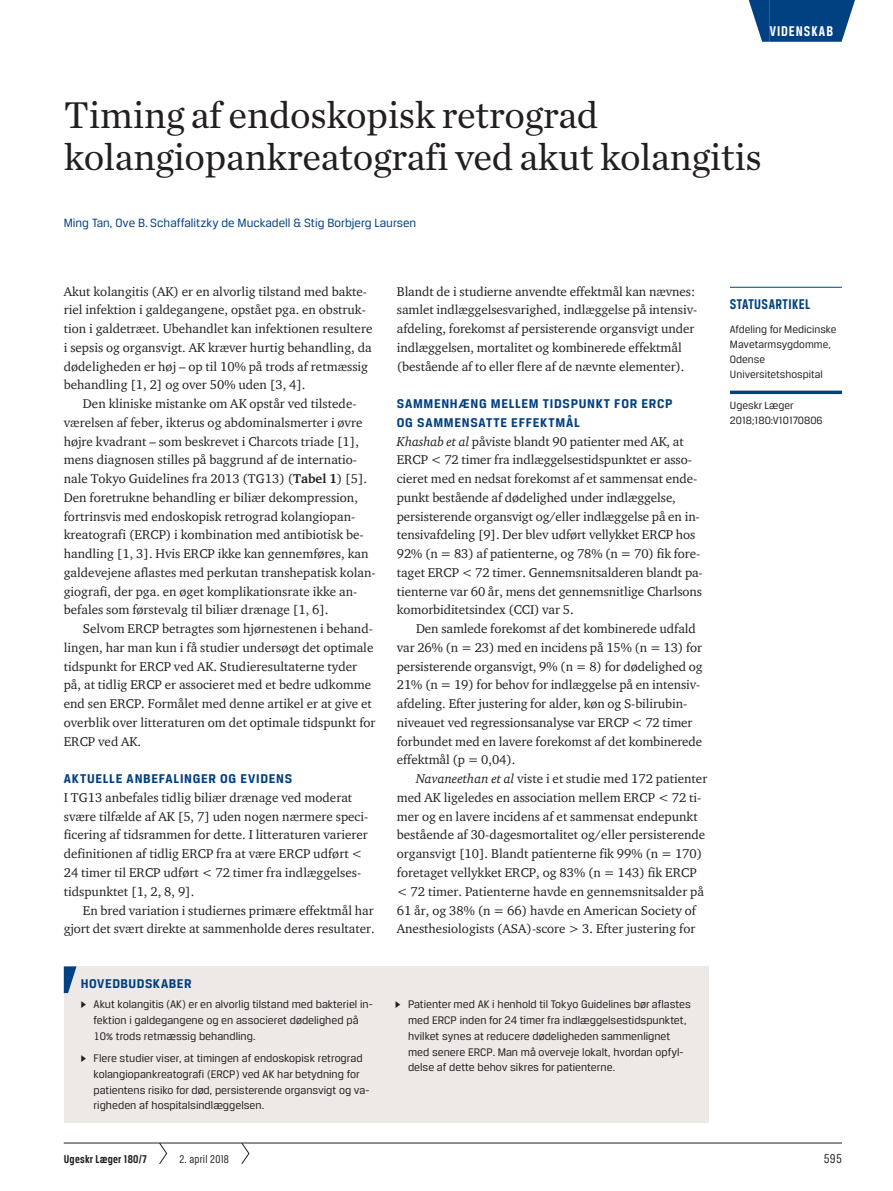
<style>
.page{position:relative;width:893px;height:1191px;background:#fff}
.page>*{position:absolute;margin:0;border:0;box-sizing:border-box;transform-origin:0 0}
.t1{font:39px/42px "Chronicle Text G1";letter-spacing:-.01em;color:#231f20}
.t2{font:700 15px "Breuer Condensed";letter-spacing:.03em;color:#014081}
.t3{font:700 15px "Breuer Condensed";letter-spacing:.065em;color:#fff}
.t4{font:700 13.5px/18.8px "Breuer Text";letter-spacing:.05em;color:#014081}
.t5{font:13.5px "Breuer Condensed";color:#231f20}
.t6{font:13.05px/18.8px "ITC Charter Com";color:#231f20}
.t7{font:12.75px "Breuer Text";color:#014081}
.t8{font:700 12px "Breuer Condensed";letter-spacing:.02em;color:#231f20}
.t9{font:12px "Breuer Condensed";letter-spacing:.02em;color:#231f20}
.t10{font:11.7px/15.8px "Breuer Text";color:#231f20}
.t11{font:11.25px/15px "Breuer Text";color:#231f20}
.s1{font-weight:700}
.s2{font-family:"Greta Text"}
.s3{font-style:italic}
</style>
<div class="page">
<hr style="left:64px;top:1142px;width:778px;height:1px;background:#231f20">
<div style="left:770px;top:0;width:64px;height:42px;background:#014081"></div>
<svg style="left:749px;top:0;width:21px;height:42px"></svg>
<svg style="left:834px;top:0;width:21px;height:42px"></svg>
<svg style="left:159px;top:1142px;width:8px;height:22px"></svg>
<svg style="left:241px;top:1142px;width:9px;height:22px"></svg>
<hr style="left:730px;top:287px;width:112px;height:1px;background:#014081">
<svg style="left:730px;top:390px;width:112px;height:4px"></svg>
<div style="left:64px;top:966px;width:645px;height:157px;background:#eee9e6"></div>
<svg style="left:64px;top:966px;width:13px;height:27px"></svg>
<p class="t3" style="left:770px;top:23px;width:65px">Videnskab</p>
<h1 class="t1" style="left:64px;top:92px;width:700px">Timing af endoskopisk retrograd kolangiopankreatografi ved akut kolangitis</h1>
<p class="t7" style="left:64px;top:215px;width:354px">Ming Tan, Ove B. Schaffalitzky de Muckadell &amp; Stig Borbjerg Laursen</p>
<p class="t6" style="left:64px;top:281px;width:310px">Akut kolangitis (AK) er en alvorlig tilstand med bakte&shy;riel infektion i galdegangene, opstået pga. en obstruk&shy;tion i galdetræet. Ubehandlet kan infektionen resultere i sepsis og organsvigt. AK kræver hurtig behandling, da dødeligheden er høj – op til 10% på trods af retmæssig behandling [1, 2] og over 50% uden [3, 4].</p>
<p class="t6" style="left:64px;top:394px;width:313px;text-indent:19px">Den kliniske mistanke om AK opstår ved tilstede&shy;værelsen af feber, ikterus og abdominalsmerter i øvre højre kvadrant – som beskrevet i Charcots triade [1], mens diagnosen stilles på baggrund af de internatio&shy;nale Tokyo Guidelines fra 2013 (TG13) (<span class="s1">Tabel 1</span>) [5].<br>Den foretrukne behandling er biliær dekompression, fortrinsvis med endoskopisk retrograd kolangiopan&shy;kreatografi (ERCP) i kombination med antibiotisk be&shy;handling [1, 3]. Hvis ERCP ikke kan gennemføres, kan galdevejene aflastes med perkutan transhepatisk kolan&shy;giografi, der pga. en øget komplikationsrate ikke an&shy;befales som førstevalg til biliær drænage [1, 6].</p>
<p class="t6" style="left:64px;top:619px;width:313px;text-indent:19px">Selvom ERCP betragtes som hjørnestenen i behand&shy;lingen, har man kun i få studier undersøgt det optimale tidspunkt for ERCP ved AK. Studieresultaterne tyder på, at tidlig ERCP er associeret med et bedre udkomme end sen ERCP. Formålet med denne artikel er at give et overblik over litteraturen om det optimale tidspunkt for ERCP ved AK.</p>
<p class="t4" style="left:64px;top:769px;width:230px">AKTUELLE ANBEFALINGER OG EVIDENS</p>
<p class="t6" style="left:64px;top:788px;width:306px">I TG13 anbefales tidlig biliær drænage ved moderat svære tilfælde af AK [5, 7] uden nogen nærmere speci&shy;ficering af tidsrammen for dette. I litteraturen varierer definitionen af tidlig ERCP fra at være ERCP udført &lt; 24 timer til ERCP udført &lt; 72 timer fra indlæggelses&shy;tidspunktet [1, 2, 8, 9].</p>
<p class="t6" style="left:64px;top:900px;width:312px;text-align:right">En bred variation i studiernes primære effektmål har gjort det svært direkte at sammenholde deres resultater.</p>
<p class="t4" style="left:81px;top:973px;width:112px">HOVEDBUDSKABER</p>
<p class="t10" style="left:94px;top:996px;width:281px;text-indent:-13px"><span class="s2">▶</span> Akut kolangitis (AK) er en alvorlig tilstand med bakteriel in&shy;fektion i galdegangene og en associeret dødelighed på<br>10% trods retmæssig behandling.</p>
<p class="t10" style="left:94px;top:1050px;width:277px;text-indent:-13px"><span class="s2">▶</span> Flere studier viser, at timingen af endoskopisk retrograd kolangiopankreatografi (ERCP) ved AK har betydning for patientens risiko for død, persisterende organsvigt og va&shy;righeden af hospitalsindlæggelsen.</p>
<p class="t8" style="left:64px;top:1152px;width:85px">Ugeskr Læger 180/7</p>
<p class="t9" style="left:179px;top:1152px;width:51px">2. april 2018</p>
<p class="t6" style="left:397px;top:281px;width:302px">Blandt de i studierne anvendte effektmål kan nævnes: samlet indlæggelsesvarighed, indlæggelse på intensiv&shy;afdeling, forekomst af persisterende organsvigt under indlæggelsen, mortalitet og kombinerede effektmål (bestående af to eller flere af de nævnte elementer).</p>
<p class="t4" style="left:397px;top:394px;width:276px">SAMMENHÆNG MELLEM TIDSPUNKT FOR Ercp<br>OG SAMMENSATTE EFFEKTMÅL</p>
<p class="t6" style="left:397px;top:431px;width:307px"><span class="s3">Khashab et al</span> påviste blandt 90 patienter med AK, at ERCP &lt; 72 timer fra indlæggelsestidspunktet er asso&shy;cieret med en nedsat forekomst af et sammensat ende&shy;punkt bestående af dødelighed under indlæggelse, persisterende organsvigt og/eller indlæggelse på en in&shy;tensivafdeling [9]. Der blev udført vellykket ERCP hos 92% (n = 83) af patienterne, og 78% (n = 70) fik fore&shy;taget ERCP &lt; 72 timer. Gennemsnitsalderen blandt pa&shy;tienterne var 60 år, mens det gennemsnitlige Charlsons komorbiditetsindex (CCI) var 5.</p>
<p class="t6" style="left:397px;top:619px;width:307px;text-indent:19px">Den samlede forekomst af det kombinerede udfald var 26% (n = 23) med en incidens på 15% (n = 13) for persisterende organsvigt, 9% (n = 8) for dødelighed og 21% (n = 19) for behov for indlæggelse på en intensiv&shy;afdeling. Efter justering for alder, køn og S-bilirubin&shy;niveauet ved regressionsanalyse var ERCP &lt; 72 timer forbundet med en lavere forekomst af det kombinerede effektmål (p = 0,04).</p>
<p class="t6" style="left:397px;top:769px;width:312px;text-indent:19px"><span class="s3">Navaneethan et al</span> viste i et studie med 172 patienter med AK ligeledes en association mellem ERCP &lt; 72 ti&shy;mer og en lavere incidens af et sammensat endepunkt bestående af 30-dagesmortalitet og/eller persisterende organsvigt [10]. Blandt patienterne fik 99% (n = 170) foretaget vellykket ERCP, og 83% (n = 143) fik ERCP &lt; 72 timer. Patienterne havde en gennemsnitsalder på 61 år, og 38% (n = 66) havde en American Society of Anesthesiologists (ASA)-score &gt; 3. Efter justering for</p>
<p class="t10" style="left:408px;top:996px;width:284px;text-indent:-13px"><span class="s2">▶</span> Patienter med AK i henhold til Tokyo Guidelines bør aflastes med ERCP inden for 24 timer fra indlæggelsestidspunktet, hvilket synes at reducere dødeligheden sammenlignet med senere ERCP. Man må overveje lokalt, hvordan opfyl&shy;delse af dette behov sikres for patienterne.</p>
<p class="t2" style="left:730px;top:296px;width:82px">STATUSARTIKEL</p>
<p class="t11" style="left:730px;top:321px;width:108px">Afdeling for Medicinske<br>Mavetarmsygdomme,<br>Odense<br>Universitetshospital</p>
<p class="t11" style="left:730px;top:398px;width:94px">Ugeskr Læger<br>2018;180:V10170806</p>
<p class="t5" style="left:824px;top:1150px;width:20px">595</p>
</div>
